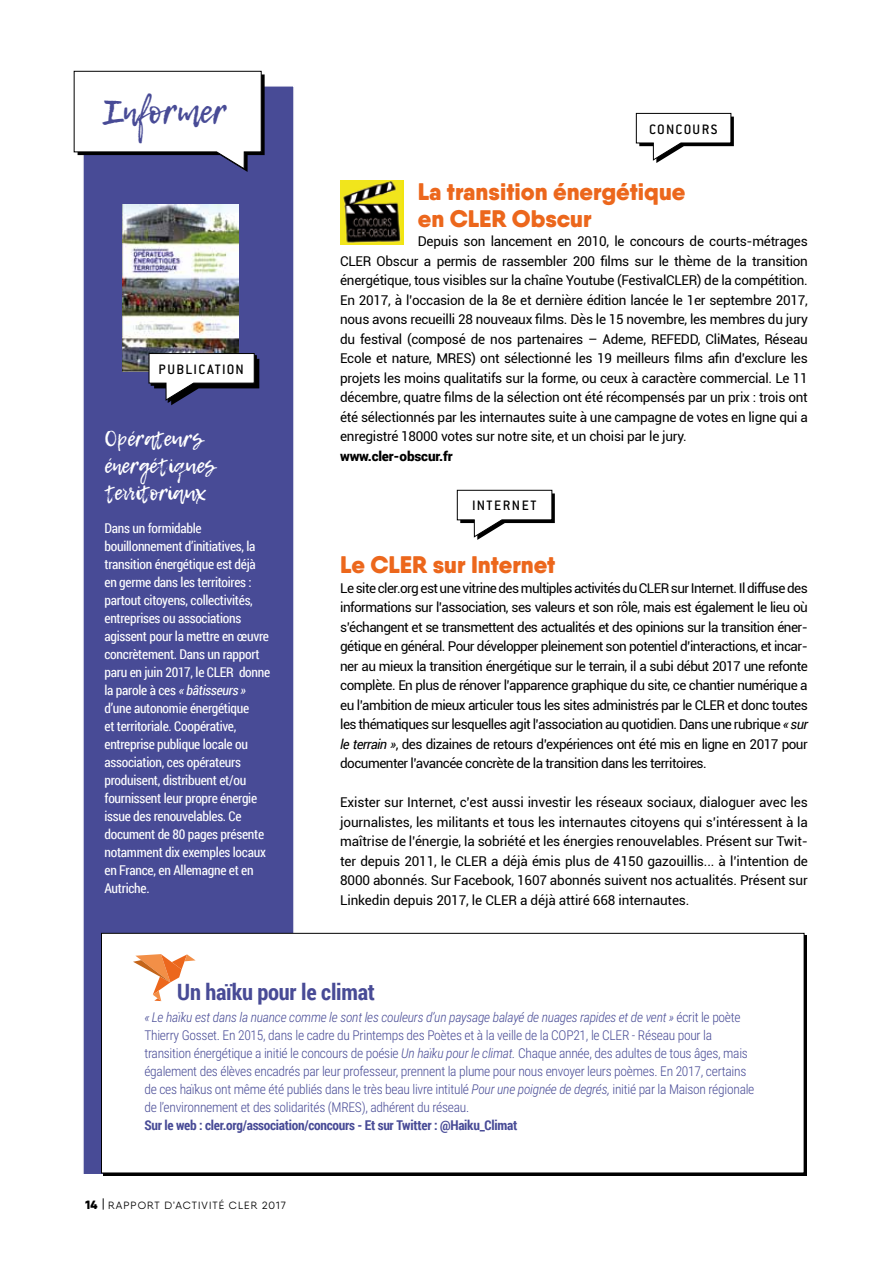
<style>
.page{position:relative;width:893px;height:1263px;background:#fff}
.page>*{position:absolute;margin:0;border:0;box-sizing:border-box;transform-origin:0 0}
.t1{font:33px "Lemon Tuesday";color:#484b96}
.t2{font:900 24px/27px "Qanelas Soft";color:#ec671c}
.t3{font:700 22.5px "Roboto Condensed";letter-spacing:-.01em;color:#484b96}
.t4{font:21px/27px "Lemon Tuesday";letter-spacing:-.01em;color:#fff}
.t5{font:500 15px "Conduit ITC";letter-spacing:.095em;color:#000}
.t6{font:13.5px/19.5px "Roboto";letter-spacing:-.02em;color:#000;text-align:justify}
.t7{font:300 13.5px/18px "Roboto Condensed";letter-spacing:-.02em;color:#484b96}
.t8{font:13.5px/18px "Roboto Condensed";letter-spacing:-.02em;color:#fff}
.t9{font:700 13.5px "Roboto Condensed";letter-spacing:-.02em;color:#484b96}
.t10{font:900 13.5px "Roboto";letter-spacing:-.01em;color:#000}
.t11{font:10.5px "Qanelas Soft";letter-spacing:.1em;color:#000}
.s1{font-style:italic}
.s2{font-weight:900;font-size:12px}
.s3{font-family:"Arial";font-size:12px}
</style>
<div class="page">
<svg style="left:636px;top:113px;width:98px;height:50px"></svg>
<svg style="left:457px;top:490px;width:98px;height:50px"></svg>
<div style="left:82px;top:85px;width:213px;height:1090px;background:#484b96;border:2px solid #fff"></div>
<div style="left:101px;top:933px;width:703px;height:240px;background:#fff"></div>
<div style="left:101px;top:933px;width:703px;height:240px;border:1px solid #000"></div>
<svg style="left:133px;top:954px;width:63px;height:47px"></svg>
<svg style="left:73px;top:71px;width:192px;height:101px"></svg>
<img style="left:122px;top:205px;width:116px;height:166px">
<img style="left:340px;top:180px;width:64px;height:64px">
<svg style="left:149px;top:353px;width:110px;height:52px"></svg>
<h1 class="t1" style="left:104px;top:92px;width:124px">Informer</h1>
<p class="t5" style="left:159px;top:361px;width:87px">PUBLICATION</p>
<h3 class="t4" style="left:104px;top:425px;width:113px">Opérateurs énergétiques territoriaux</h3>
<p class="t8" style="left:104px;top:518px;width:167px">Dans un formidable bouillonnement d’initiatives, la transition énergétique est déjà en germe dans les territoires : partout citoyens, collectivités, entreprises ou associations agissent pour la mettre en œuvre concrètement. Dans un rapport paru en juin 2017, le CLER donne l a p a ro l e à c e s <span class="s1">«bâtisseurs» </span>d’une autonomie énergétique<br>et territoriale. Coopérative, entreprise publique locale ou association, ces opérateurs produisent, distribuent et/ou fournissent leur propre énergie issue des renouvelables. Ce document de 80 pages présente notamment dix exemples locaux en France, en Allemagne et en<br>Autriche.</p>
<p class="t5" style="left:649px;top:120px;width:70px">CONCOURS</p>
<h2 class="t2" style="left:418px;top:178px;width:269px">La transition énergétique en CLER Obscur</h2>
<p class="t6" style="left:340px;top:231px;width:469px;text-indent:78px">Depuis son lancement en 2010, le concours de courts-métrages CLER Obscur a permis de rassembler 200 films sur le thème de la transition énergétique, tous visibles sur la chaîne Youtube (FestivalCLER) de la compétition.<br>En 2017, à l’occasion de la 8e et dernière édition lancée le 1er septembre 2017, nous avons recueilli 28 nouveaux films. Dès le 15 novembre, les membres du jury du festival (composé de nos partenaires – Ademe, REFEDD, CliMates, Réseau Ecole et nature, MRES) ont sélectionné les 19 meilleurs films afin d’exclure les projets les moins qualitatifs sur la forme, ou ceux à caractère commercial. Le 11 décembre, quatre films de la sélection ont été récompensés par un prix : trois ont été sélectionnés par les internautes suite à une campagne de votes en ligne qui a enregistré 18000 votes sur notre site, et un choisi par le jury.</p>
<p class="t10" style="left:340px;top:446px;width:114px">www.cler-obscur.fr</p>
<p class="t5" style="left:472px;top:497px;width:66px">INTERNET</p>
<h2 class="t2" style="left:340px;top:551px;width:217px">Le CLER sur Internet</h2>
<p class="t6" style="left:340px;top:578px;width:469px">Le site cler.org est une vitrine des multiples activités du CLER sur Internet. Il diffuse des informations sur l’association, ses valeurs et son rôle, mais est également le lieu où s’échangent et se transmettent des actualités et des opinions sur la transition éner&shy;gétique en général. Pour développer pleinement son potentiel d’interactions, et incar&shy;ner au mieux la transition énergétique sur le terrain, il a subi début 2017 une refonte complète. En plus de rénover l’apparence graphique du site, ce chantier numérique a eu l’ambition de mieux articuler tous les sites administrés par le CLER et donc toutes les thématiques sur lesquelles agit l’association au quotidien. Dans une rubrique <span class="s1">« sur le terrain »</span>, des dizaines de retours d’expériences ont été mis en ligne en 2017 pour documenter l’avancée concrète de la transition dans les territoires.</p>
<p class="t6" style="left:340px;top:792px;width:469px">Exister sur Internet, c’est aussi investir les réseaux sociaux, dialoguer avec les journalistes, les militants et tous les internautes citoyens qui s’intéressent à la maîtrise de l’énergie, la sobriété et les énergies renouvelables. Présent sur Twit&shy;ter depuis 2011, le CLER a déjà émis plus de 4150 gazouillis... à l’intention de 8000 abonnés. Sur Facebook, 1607 abonnés suivent nos actualités. Présent sur Linkedin depuis 2017, le CLER a déjà attiré 668 internautes.</p>
<h3 class="t3" style="left:177px;top:976px;width:199px">Un haïku pour le climat</h3>
<p class="t7" style="left:144px;top:1008px;width:612px"><span class="s1">« Le haïku est dans la nuance comme le sont les couleurs d’un paysage balayé de nuages rapides et de vent »</span> écrit le poète Thierry Gosset. En 2015, dans le cadre du Printemps des Poètes et à la veille de la COP21, le CLER - Réseau pour la transition énergétique a initié le concours de poésie <span class="s1">Un haïku pour le climat.</span> Chaque année, des adultes de tous âges, mais également des élèves encadrés par leur professeur, prennent la plume pour nous envoyer leurs poèmes. En 2017, certains de ces haïkus ont même été publiés dans le très beau livre intitulé <span class="s1">Pour une poignée de degrés,</span> initié par la Maison régionale de l’environnement et des solidarités (MRES), adhérent du réseau.</p>
<p class="t9" style="left:144px;top:1116px;width:374px">Sur le web : cler.org/association/concours - Et sur Twitter : @Haiku_Climat</p>
<p class="t11" style="left:85px;top:1199px;width:202px"><span class="s2">14</span> <span class="s3">|</span> RAPPORT D’ACTIVITÉ CLER 2017</p>
</div>
